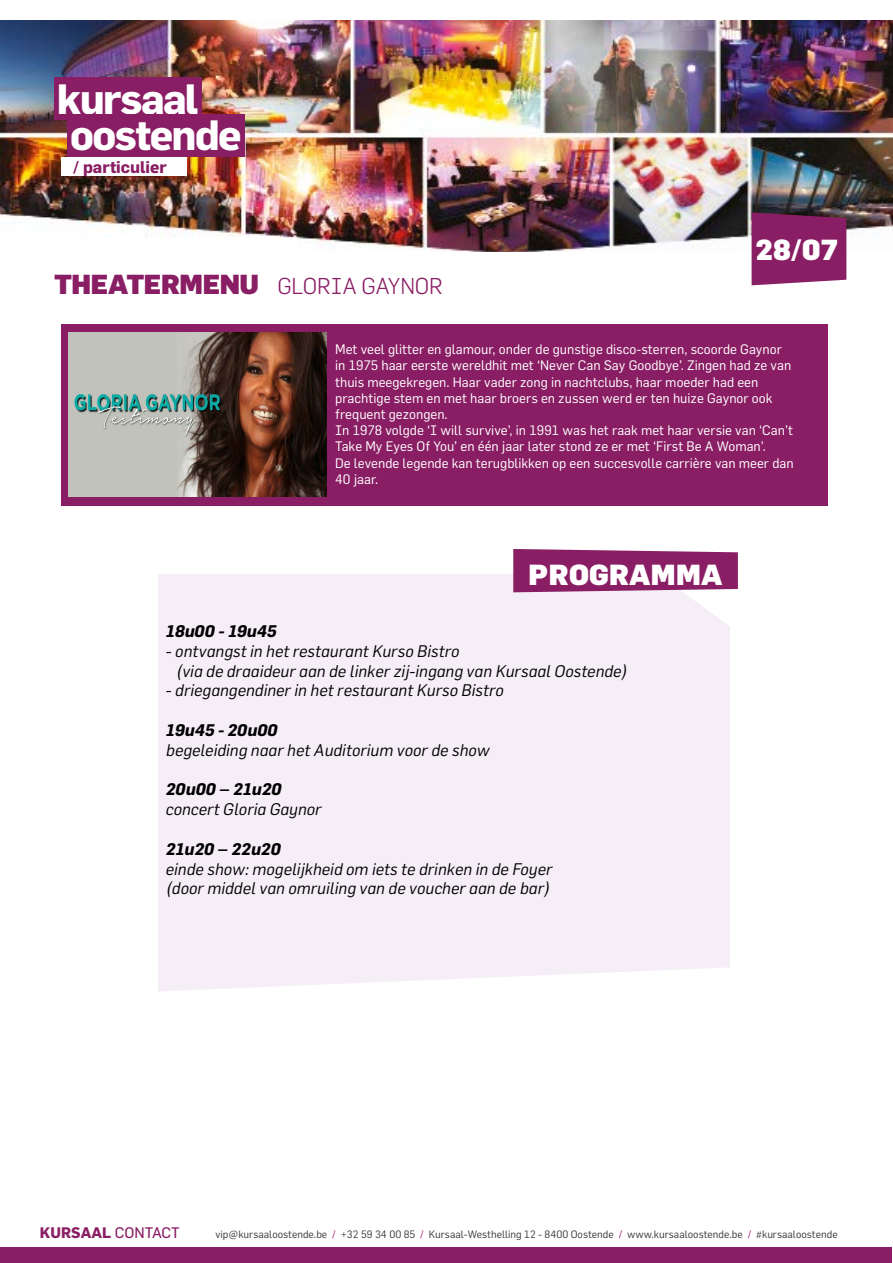
<style>
.page{position:relative;width:893px;height:1263px;background:#fff}
.page>*{position:absolute;margin:0;border:0;box-sizing:border-box;transform-origin:0 0}
.t1{font:700 41.55px/36px "Flama";letter-spacing:-.04em;color:#fff}
.t2{font:900 28.5px "Flama";letter-spacing:.01em;color:#fff}
.t3{font:300 22.5px "Flama";letter-spacing:-.015em;color:#8a1e64}
.t4{font:italic 16.5px/19.8px "Flama";color:#000}
.t5{font:italic 700 16.5px "Flama";color:#000}
.t6{font:700 16.5px "Flama";color:#8a1e64}
.t7{font:700 15px "Flama";color:#8a1e64}
.t8{font:13.5px/16.2px "Flama";color:#fff}
.t9{font:10.5px "Flama";color:#3c3c3b}
.s1{font-weight:900;font-size:27px}
.s2{font-weight:400}
.s3{color:#a21077}
</style>
<div class="page">
<div style="left:61px;top:324px;width:766px;height:182px;background:#8a1e64"></div>
<img style="left:0;top:20px;width:893px;height:232px">
<div style="left:54px;top:78px;width:148px;height:42px;background:#8a1e64"></div>
<div style="left:67px;top:114px;width:178px;height:43px;background:#8a1e64"></div>
<div style="left:61px;top:157px;width:126px;height:19px;background:#fff"></div>
<div style="left:158px;top:574px;width:572px;height:432px;background:#f5eef7"></div>
<div style="left:1px;top:1248px;width:891px;height:15px;background:#8a1e64"></div>
<svg style="left:158px;top:968px;width:572px;height:38px;fill:#fff"></svg>
<svg style="left:752px;top:212px;width:94px;height:73px;background:#8a2666"></svg>
<svg style="left:513px;top:549px;width:225px;height:77px"></svg>
<img style="left:69px;top:333px;width:258px;height:163px">
<h1 class="t1" style="left:70px;top:80px;width:173px;text-indent:-13px">kursaal oostende</h1>
<p class="t6" style="left:73px;top:157px;width:95px">/ particulier</p>
<h3 class="t3" style="left:54px;top:272px;width:390px"><span class="s1">THEATERMENU</span> GLORIA GAYNOR</h3>
<h2 class="t2" style="left:755px;top:232px;width:84px">28/07</h2>
<p class="t8" style="left:335px;top:341px;width:460px">Met veel glitter en glamour, onder de gunstige disco-sterren, scoorde Gaynor in 1975 haar eerste wereldhit met ‘Never Can Say Goodbye’. Zingen had ze van thuis meegekregen. Haar vader zong in nachtclubs, haar moeder had een prachtige stem en met haar broers en zussen werd er ten huize Gaynor ook frequent gezongen.<br>In 1978 volgde ‘I will survive’, in 1991 was het raak met haar versie van ‘Can’t Take My Eyes Of You’ en één jaar later stond ze er met ‘First Be A Woman’.<br>De levende legende kan terugblikken op een succesvolle carrière van meer dan 40 jaar.</p>
<h2 class="t2" style="left:529px;top:557px;width:195px">PROGRAMMA</h2>
<p class="t5" style="left:166px;top:621px;width:112px">18u00 - 19u45</p>
<p class="t4" style="left:176px;top:641px;width:453px;text-indent:-10px">- ontvangst in het restaurant Kurso Bistro<br>(via de draaideur aan de linker zij-ingang van Kursaal Oostende)</p>
<p class="t4" style="left:166px;top:680px;width:340px">- driegangendiner in het restaurant Kurso Bistro</p>
<p class="t5" style="left:166px;top:720px;width:113px">19u45 - 20u00</p>
<p class="t4" style="left:166px;top:740px;width:326px">begeleiding naar het Auditorium voor de show</p>
<p class="t5" style="left:166px;top:779px;width:117px">20u00 – 21u20</p>
<p class="t4" style="left:166px;top:799px;width:157px">concert Gloria Gaynor</p>
<p class="t5" style="left:166px;top:839px;width:117px">21u20 – 22u20</p>
<p class="t4" style="left:166px;top:858px;width:388px">einde show: mogelijkheid om iets te drinken in de Foyer (door middel van omruiling van de voucher aan de bar)</p>
<p class="t7" style="left:40px;top:1223px;width:141px">KURSAAL <span class="s2">CONTACT</span></p>
<p class="t9" style="left:215px;top:1227px;width:624px">vip@kursaaloostende.be <span class="s3">/</span> +32 59 34 00 85 <span class="s3">/</span> Kursaal-Westhelling 12 - 8400 Oostende <span class="s3">/</span> www.kursaaloostende.be <span class="s3">/</span> #kursaaloostende</p>
</div>
